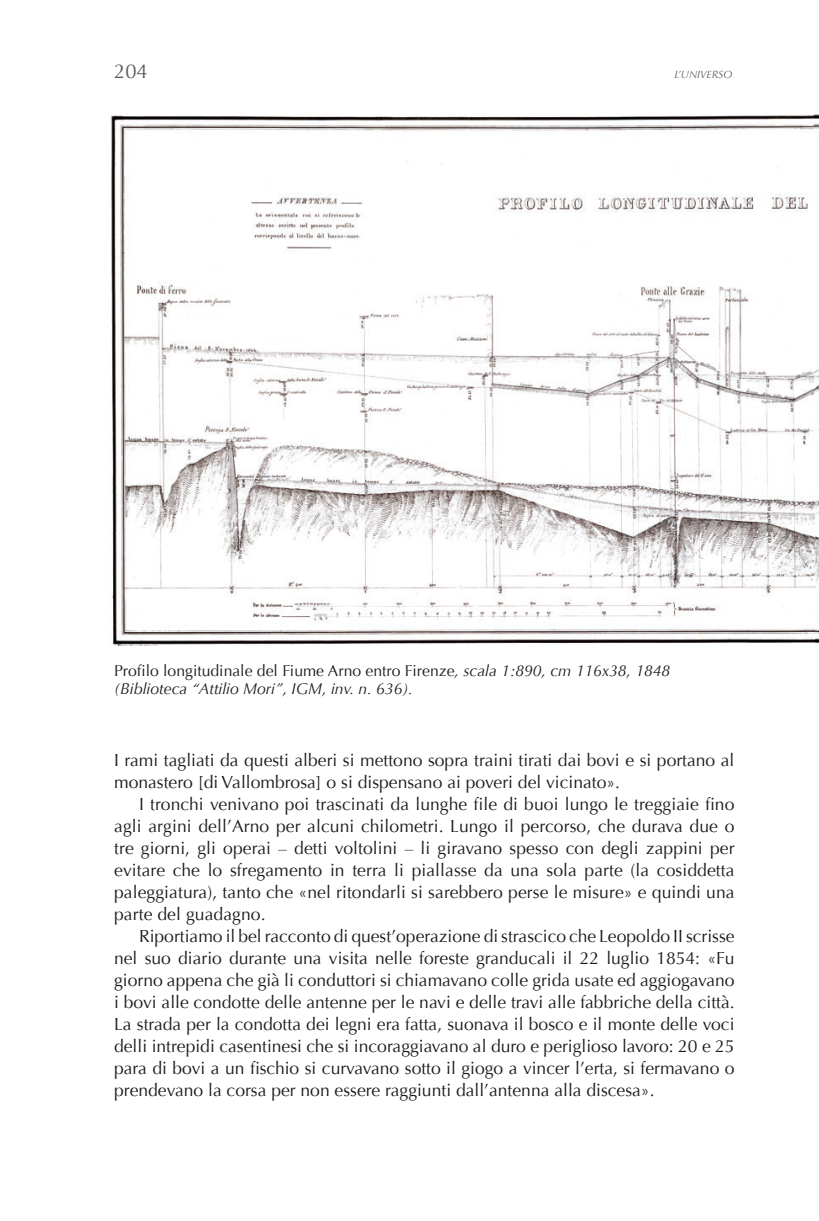
<style>
.page{position:relative;width:819px;height:1221px;background:#fff}
.page>*{position:absolute;margin:0;border:0;box-sizing:border-box;transform-origin:0 0}
.t1{font:20.12px "Optima";color:#5c5b60}
.t2{font:17.5px/22.1px "Optima";color:#1b1c20;text-align:justify}
.t3{font:italic 15.75px/17.5px "Optima";color:#1b1c20}
.t4{font:italic 10.5px "Optima";color:#5c5b60}
.s1{font-style:normal}
</style>
<div class="page">
<img style="left:111px;top:114px;width:708px;height:531px">
<p class="t1" style="left:114px;top:59px;width:35px">204</p>
<p class="t4" style="left:674px;top:68px;width:59px">L’UNIVERSO</p>
<p class="t3" style="left:114px;top:662px;width:557px"><span class="s1">Profilo longitudinale del Fiume Arno entro Firenze</span>, scala 1:890, cm 116x38, 1848 (Biblioteca “Attilio Mori”, IGM, inv. n. 636).</p>
<p class="t2" style="left:114px;top:749px;width:621px">I rami tagliati da questi alberi si mettono sopra traini tirati dai bovi e si portano al monastero [di Vallombrosa] o si dispensano ai poveri del vicinato».</p>
<p class="t2" style="left:114px;top:793px;width:622px;text-indent:25px">I tronchi venivano poi trascinati da lunghe file di buoi lungo le treggiaie fino agli argini dell’Arno per alcuni chilometri. Lungo il percorso, che durava due o tre giorni, gli operai – detti voltolini – li giravano spesso con degli zappini per evitare che lo sfregamento in terra li piallasse da una sola parte (la cosiddetta paleggiatura), tanto che «nel ritondarli si sarebbero perse le misure» e quindi una parte del guadagno.</p>
<p class="t2" style="left:114px;top:925px;width:622px;text-indent:25px">Riportiamo il bel racconto di quest’operazione di strascico che Leopoldo II scrisse nel suo diario durante una visita nelle foreste granducali il 22 luglio 1854: «Fu giorno appena che già li conduttori si chiamavano colle grida usate ed aggiogavano i bovi alle condotte delle antenne per le navi e delle travi alle fabbriche della città.<br>La strada per la condotta dei legni era fatta, suonava il bosco e il monte delle voci delli intrepidi casentinesi che si incoraggiavano al duro e periglioso lavoro: 20 e 25 para di bovi a un fischio si curvavano sotto il giogo a vincer l’erta, si fermavano o prendevano la corsa per non essere raggiunti dall’antenna alla discesa».</p>
</div>
